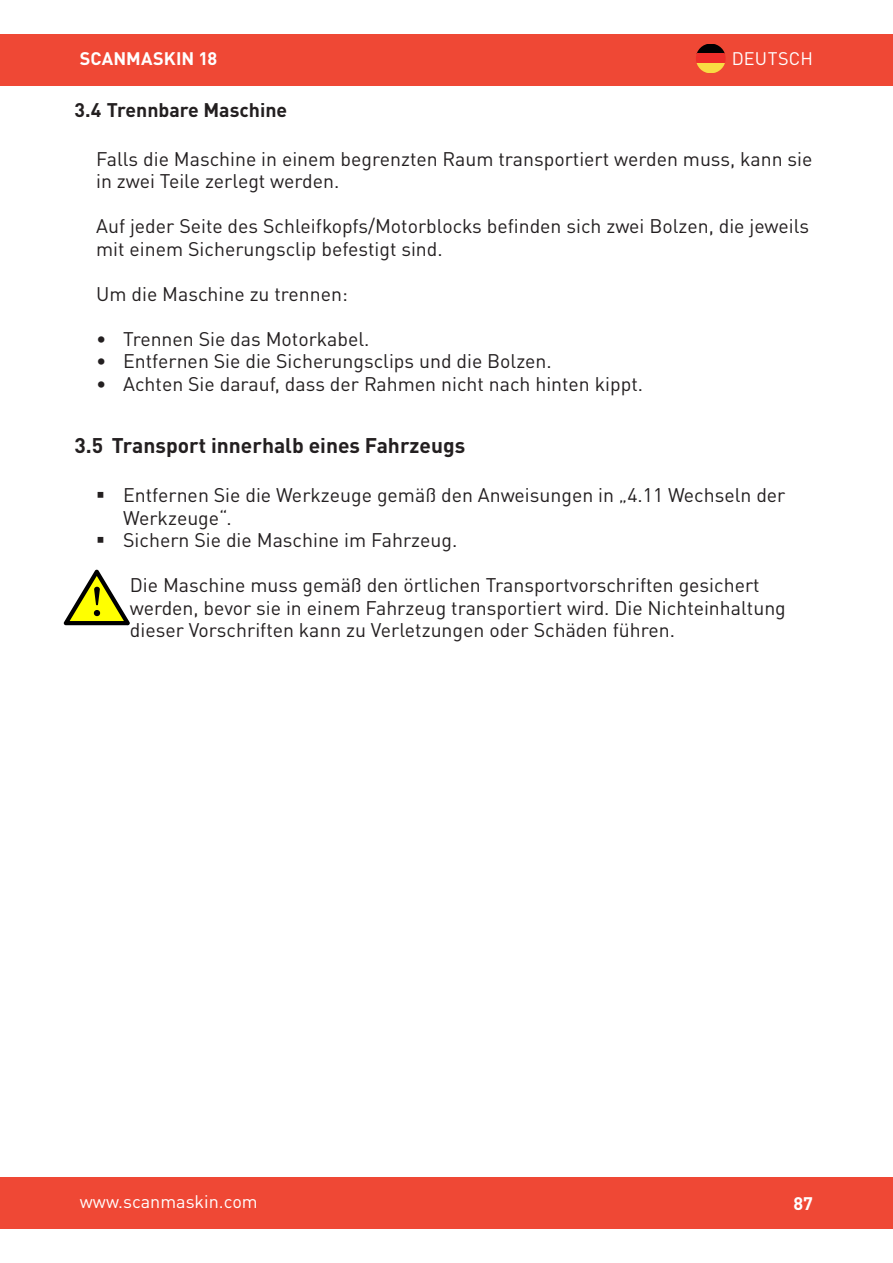
<style>
.page{position:relative;width:893px;height:1263px;background:#fff}
.page>*{position:absolute;margin:0;border:0;box-sizing:border-box;transform-origin:0 0}
.t1{font:700 21px "DIN Pro";color:#231f20}
.t2{font:19.5px/22.5px "DIN Pro";color:#231f20}
.t3{font:700 19.5px "DIN Pro";color:#231f20}
.t4{font:18px "DIN Pro";color:#fff}
.t5{font:700 18px "DIN Pro";letter-spacing:.005em;color:#fff}
</style>
<div class="page">
<svg style="left:64px;top:570px;width:66px;height:55px"></svg>
<div style="left:0;top:34px;width:893px;height:51px;background:#ef4835"></div>
<div style="left:0;top:1178px;width:893px;height:51px;background:#ef4835"></div>
<svg style="left:696px;top:44px;width:29px;height:10px"></svg>
<div style="left:696px;top:54px;width:30px;height:9px;background:#ee2e2a"></div>
<svg style="left:696px;top:63px;width:29px;height:10px"></svg>
<p class="t5" style="left:80px;top:44px;width:139px">SCANMASKIN 18</p>
<p class="t4" style="left:732px;top:44px;width:83px">DEUTSCH</p>
<p class="t3" style="left:75px;top:95px;width:214px">3.4 Trennbare Maschine</p>
<p class="t2" style="left:96px;top:145px;width:718px">Falls die Maschine in einem begrenzten Raum transportiert werden muss, kann sie in zwei Teile zerlegt werden.</p>
<p class="t2" style="left:96px;top:213px;width:714px">Auf jeder Seite des Schleifkopfs/Motorblocks befinden sich zwei Bolzen, die jeweils mit einem Sicherungsclip befestigt sind.</p>
<p class="t2" style="left:96px;top:280px;width:253px">Um die Maschine zu trennen:</p>
<p class="t2" style="left:96px;top:325px;width:275px">• Trennen Sie das Motorkabel.</p>
<p class="t2" style="left:96px;top:348px;width:457px">• Entfernen Sie die Sicherungsclips und die Bolzen.</p>
<p class="t2" style="left:96px;top:370px;width:548px">• Achten Sie darauf, dass der Rahmen nicht nach hinten kippt.</p>
<p class="t1" style="left:75px;top:429px;width:392px">3.5 Transport innerhalb eines Fahrzeugs</p>
<p class="t2" style="left:123px;top:482px;width:664px;text-indent:-27px">▪ Entfernen Sie die Werkzeuge gemäß den Anweisungen in „4.11 Wechseln der<br>Werkzeuge“.</p>
<p class="t2" style="left:96px;top:527px;width:363px">▪ Sichern Sie die Maschine im Fahrzeug.</p>
<p class="t2" style="left:130px;top:572px;width:658px">Die Maschine muss gemäß den örtlichen Transportvorschriften gesichert werden, bevor sie in einem Fahrzeug transportiert wird. Die Nichteinhaltung dieser Vorschriften kann zu Verletzungen oder Schäden führen.</p>
<p class="t4" style="left:80px;top:1187px;width:179px">www.scanmaskin.com</p>
<p class="t5" style="left:793px;top:1189px;width:21px">87</p>
</div>
